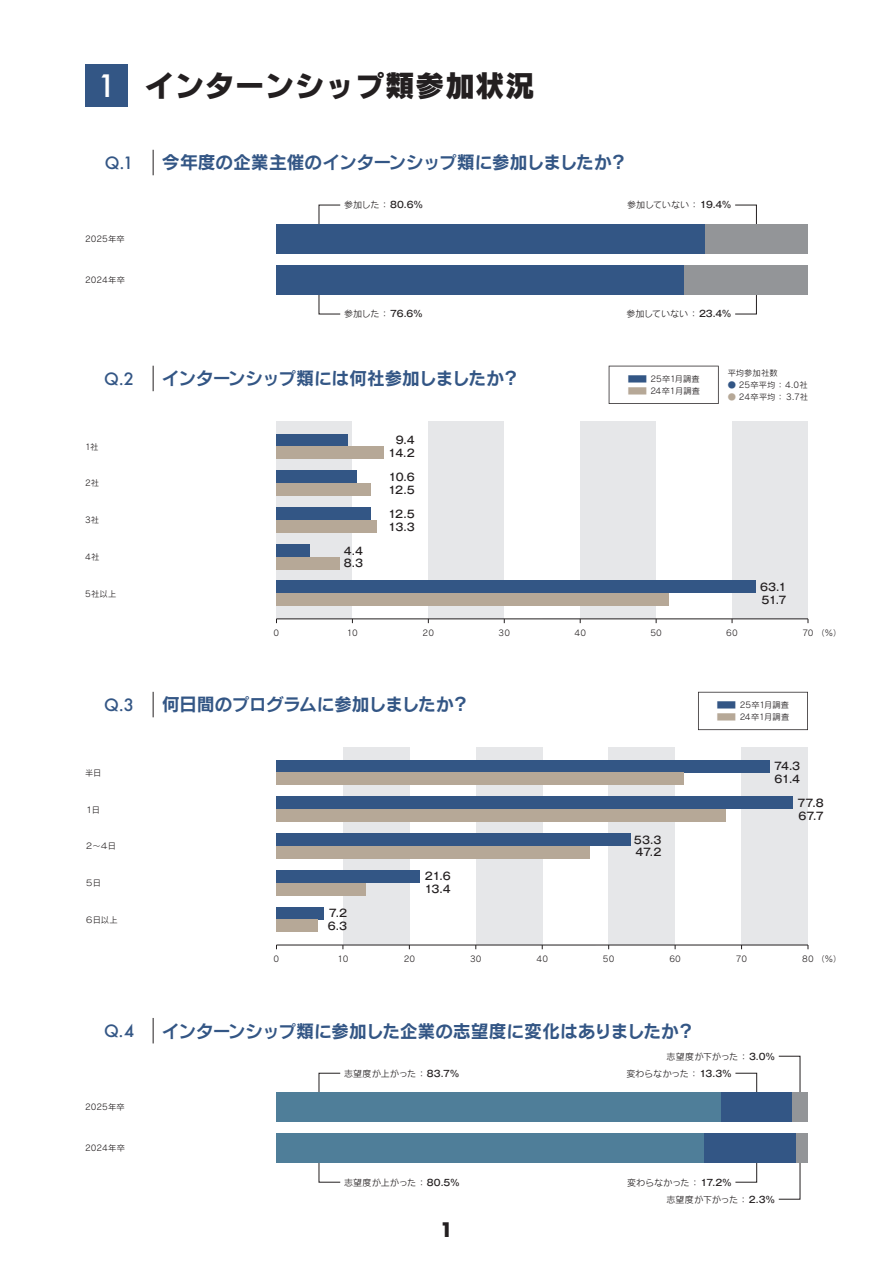
<style>
.page{position:relative;width:893px;height:1263px;background:#fff}
.page>*{position:absolute;margin:0;border:0;box-sizing:border-box;transform-origin:0 0}
.t1{font:30px "Rodin Cattleya Pro EB";color:#231f20}
.t2{font:700 19.5px "Futura";color:#231f20}
.t3{font:18px "Rodin Cattleya Pro B";letter-spacing:-.04em;color:#335685}
.t4{font:500 16.5px "Futura";color:#335685}
.t5{font:500 10.5px/12.8px "Gothic MB101 Pro";letter-spacing:-.065em;color:#231f20}
.t6{font:9px "Rodin Cattleya Pro M";letter-spacing:-.01em;color:#231f20}
.t7{font:9px "Rodin Cattleya Pro M";letter-spacing:.015em;color:#231f20}
.t8{font:8.25px "Rodin Cattleya Pro M";letter-spacing:.005em;color:#231f20}
.s1{font-family:"Futura";font-weight:500;color:#fff}
.s2{font-family:"Gothic MB101 Pro";font-weight:500}
.s3{color:#335685}
.s4{color:#b6a897}
</style>
<div class="page">
<svg style="left:319px;top:205px;width:22px;height:19px"></svg>
<svg style="left:735px;top:205px;width:22px;height:19px"></svg>
<svg style="left:319px;top:295px;width:22px;height:19px"></svg>
<svg style="left:735px;top:295px;width:22px;height:19px"></svg>
<svg style="left:319px;top:1073px;width:22px;height:19px"></svg>
<svg style="left:735px;top:1073px;width:22px;height:19px"></svg>
<svg style="left:319px;top:1163px;width:22px;height:19px"></svg>
<svg style="left:735px;top:1163px;width:22px;height:19px"></svg>
<svg style="left:778px;top:1056px;width:22px;height:36px"></svg>
<svg style="left:778px;top:1163px;width:22px;height:37px"></svg>
<div style="left:741px;top:747px;width:67px;height:198px;background:#e6e7e9"></div>
<div style="left:609px;top:747px;width:66px;height:198px;background:#e6e7e9"></div>
<div style="left:476px;top:747px;width:66px;height:198px;background:#e6e7e9"></div>
<div style="left:343px;top:747px;width:66px;height:198px;background:#e6e7e9"></div>
<div style="left:732px;top:421px;width:76px;height:198px;background:#e6e7e9"></div>
<div style="left:580px;top:421px;width:76px;height:198px;background:#e6e7e9"></div>
<div style="left:428px;top:421px;width:76px;height:198px;background:#e6e7e9"></div>
<div style="left:276px;top:421px;width:76px;height:198px;background:#e6e7e9"></div>
<hr style="left:276px;top:945px;width:532px;height:1px;background:#231f20">
<div style="left:276px;top:760px;width:494px;height:13px;background:#335685"></div>
<div style="left:276px;top:796px;width:517px;height:13px;background:#335685"></div>
<div style="left:276px;top:833px;width:355px;height:13px;background:#335685"></div>
<div style="left:276px;top:870px;width:144px;height:13px;background:#335685"></div>
<div style="left:276px;top:907px;width:48px;height:12px;background:#335685"></div>
<div style="left:276px;top:773px;width:408px;height:12px;background:#b6a897"></div>
<div style="left:276px;top:809px;width:450px;height:13px;background:#b6a897"></div>
<div style="left:276px;top:846px;width:314px;height:13px;background:#b6a897"></div>
<div style="left:276px;top:883px;width:89px;height:12px;background:#b6a897"></div>
<div style="left:276px;top:919px;width:42px;height:13px;background:#b6a897"></div>
<hr style="left:276px;top:618px;width:532px;height:1px;background:#231f20">
<div style="left:276px;top:434px;width:72px;height:12px;background:#335685"></div>
<div style="left:276px;top:470px;width:81px;height:13px;background:#335685"></div>
<div style="left:276px;top:507px;width:95px;height:13px;background:#335685"></div>
<div style="left:276px;top:544px;width:34px;height:13px;background:#335685"></div>
<div style="left:276px;top:581px;width:480px;height:12px;background:#335685"></div>
<div style="left:276px;top:446px;width:108px;height:13px;background:#b6a897"></div>
<div style="left:276px;top:483px;width:95px;height:13px;background:#b6a897"></div>
<div style="left:276px;top:520px;width:101px;height:13px;background:#b6a897"></div>
<div style="left:276px;top:557px;width:63px;height:12px;background:#b6a897"></div>
<div style="left:276px;top:593px;width:393px;height:13px;background:#b6a897"></div>
<div style="left:705px;top:224px;width:103px;height:30px;background:#939598"></div>
<div style="left:684px;top:265px;width:124px;height:30px;background:#939598"></div>
<div style="left:276px;top:224px;width:429px;height:30px;background:#335685"></div>
<div style="left:276px;top:265px;width:408px;height:30px;background:#335685"></div>
<div style="left:792px;top:1092px;width:16px;height:30px;background:#939598"></div>
<div style="left:796px;top:1133px;width:12px;height:30px;background:#939598"></div>
<div style="left:721px;top:1092px;width:71px;height:30px;background:#335685"></div>
<div style="left:704px;top:1133px;width:92px;height:30px;background:#335685"></div>
<div style="left:276px;top:1092px;width:445px;height:30px;background:#4f7e99"></div>
<div style="left:276px;top:1133px;width:428px;height:30px;background:#4f7e99"></div>
<div style="left:85px;top:64px;width:43px;height:42px;background:#335685"></div>
<svg style="left:153px;top:366px;width:1px;height:25px"></svg>
<svg style="left:698px;top:692px;width:110px;height:38px"></svg>
<svg style="left:609px;top:366px;width:110px;height:38px"></svg>
<svg style="left:153px;top:150px;width:1px;height:25px"></svg>
<svg style="left:153px;top:1018px;width:1px;height:25px"></svg>
<svg style="left:153px;top:692px;width:1px;height:25px"></svg>
<h1 class="t1" style="left:98px;top:65px;width:439px"><span class="s1">1</span> インターンシップ類参加状況</h1>
<h3 class="t4" style="left:105px;top:151px;width:30px">Q.1</h3>
<h3 class="t3" style="left:162px;top:150px;width:467px">今年度の企業主催のインターンシップ類に参加しましたか？</h3>
<p class="t8" style="left:85px;top:234px;width:41px">2025年卒</p>
<p class="t8" style="left:85px;top:275px;width:41px">2024年卒</p>
<p class="t6" style="left:344px;top:199px;width:80px">参加した ： <span class="s2">80.6%</span></p>
<p class="t6" style="left:627px;top:199px;width:105px">参加していない ： <span class="s2">19.4%</span></p>
<p class="t6" style="left:344px;top:308px;width:80px">参加した ： <span class="s2">76.6%</span></p>
<p class="t6" style="left:626px;top:308px;width:106px">参加していない ： <span class="s2">23.4%</span></p>
<h3 class="t4" style="left:104px;top:367px;width:31px">Q.2</h3>
<h3 class="t3" style="left:162px;top:366px;width:360px">インターンシップ類には何社参加しましたか？</h3>
<p class="t8" style="left:85px;top:441px;width:15px">1社</p>
<p class="t8" style="left:85px;top:478px;width:15px">2社</p>
<p class="t8" style="left:85px;top:515px;width:16px">3社</p>
<p class="t8" style="left:85px;top:551px;width:16px">4社</p>
<p class="t8" style="left:85px;top:588px;width:33px">5社以上</p>
<p class="t5" style="left:344px;top:543px;width:21px">4.4<br>8.3</p>
<p class="t5" style="left:388px;top:433px;width:28px;text-align:right">9.4<br>14.2</p>
<p class="t5" style="left:388px;top:469px;width:28px">10.6<br>12.5</p>
<p class="t5" style="left:388px;top:506px;width:28px">12.5<br>13.3</p>
<p class="t8" style="left:627px;top:374px;width:74px"><span class="s3">■</span> 25卒1月調査</p>
<p class="t8" style="left:627px;top:386px;width:75px"><span class="s4">■</span>24卒1月調査</p>
<p class="t8" style="left:728px;top:367px;width:52px">平均参加社数</p>
<p class="t8" style="left:728px;top:379px;width:82px"><span class="s3">●</span> 25卒平均 ： 4.0社</p>
<p class="t8" style="left:728px;top:391px;width:82px"><span class="s4">●</span> 24卒平均 ： 3.7社</p>
<p class="t5" style="left:760px;top:580px;width:28px">63.1<br>51.7</p>
<p class="t8" style="left:273px;top:627px;width:7px">0</p>
<p class="t8" style="left:347px;top:627px;width:12px">10</p>
<p class="t8" style="left:423px;top:627px;width:13px">20</p>
<p class="t8" style="left:499px;top:627px;width:13px">30</p>
<p class="t8" style="left:574px;top:627px;width:13px">40</p>
<p class="t8" style="left:650px;top:627px;width:13px">50</p>
<p class="t8" style="left:726px;top:627px;width:13px">60</p>
<p class="t8" style="left:802px;top:627px;width:41px">70 （％）</p>
<h3 class="t4" style="left:104px;top:693px;width:31px">Q.3</h3>
<h3 class="t3" style="left:162px;top:692px;width:309px">何日間のプログラムに参加しましたか？</h3>
<p class="t8" style="left:85px;top:767px;width:18px">半日</p>
<p class="t8" style="left:85px;top:804px;width:17px">１日</p>
<p class="t8" style="left:85px;top:841px;width:33px">２～４日</p>
<p class="t8" style="left:85px;top:877px;width:17px">５日</p>
<p class="t8" style="left:85px;top:914px;width:34px">６日以上</p>
<p class="t5" style="left:328px;top:905px;width:21px">7.2<br>6.3</p>
<p class="t5" style="left:424px;top:869px;width:28px">21.6<br>13.4</p>
<p class="t5" style="left:634px;top:832px;width:29px">53.3<br>47.2</p>
<p class="t8" style="left:716px;top:700px;width:74px"><span class="s3">■</span> 25卒1月調査</p>
<p class="t8" style="left:716px;top:712px;width:75px"><span class="s4">■</span>24卒1月調査</p>
<p class="t5" style="left:774px;top:758px;width:28px">74.3<br>61.4</p>
<p class="t5" style="left:798px;top:795px;width:28px">77.8<br>67.7</p>
<p class="t8" style="left:273px;top:953px;width:7px">0</p>
<p class="t8" style="left:337px;top:953px;width:12px">10</p>
<p class="t8" style="left:404px;top:953px;width:13px">20</p>
<p class="t8" style="left:470px;top:953px;width:13px">30</p>
<p class="t8" style="left:536px;top:953px;width:13px">40</p>
<p class="t8" style="left:603px;top:953px;width:13px">50</p>
<p class="t8" style="left:669px;top:953px;width:13px">60</p>
<p class="t8" style="left:736px;top:953px;width:13px">70</p>
<p class="t8" style="left:802px;top:953px;width:41px">80 （％）</p>
<h3 class="t4" style="left:104px;top:1019px;width:32px">Q.4</h3>
<h3 class="t3" style="left:162px;top:1019px;width:535px">インターンシップ類に参加した企業の志望度に変化はありましたか？</h3>
<p class="t6" style="left:667px;top:1050px;width:110px">志望度が下がった ： <span class="s2">3.0%</span></p>
<p class="t8" style="left:85px;top:1102px;width:41px">2025年卒</p>
<p class="t8" style="left:85px;top:1143px;width:41px">2024年卒</p>
<p class="t7" style="left:344px;top:1067px;width:116px">志望度が上がった ： <span class="s2">83.7%</span></p>
<p class="t6" style="left:626px;top:1067px;width:107px">変わらなかった ： <span class="s2">13.3%</span></p>
<p class="t7" style="left:344px;top:1176px;width:117px">志望度が上がった ： <span class="s2">80.5%</span></p>
<p class="t6" style="left:627px;top:1176px;width:106px">変わらなかった ： <span class="s2">17.2%</span></p>
<h2 class="t2" style="left:440px;top:1215px;width:15px">1</h2>
<p class="t6" style="left:666px;top:1193px;width:110px">志望度が下がった ： <span class="s2">2.3%</span></p>
</div>
